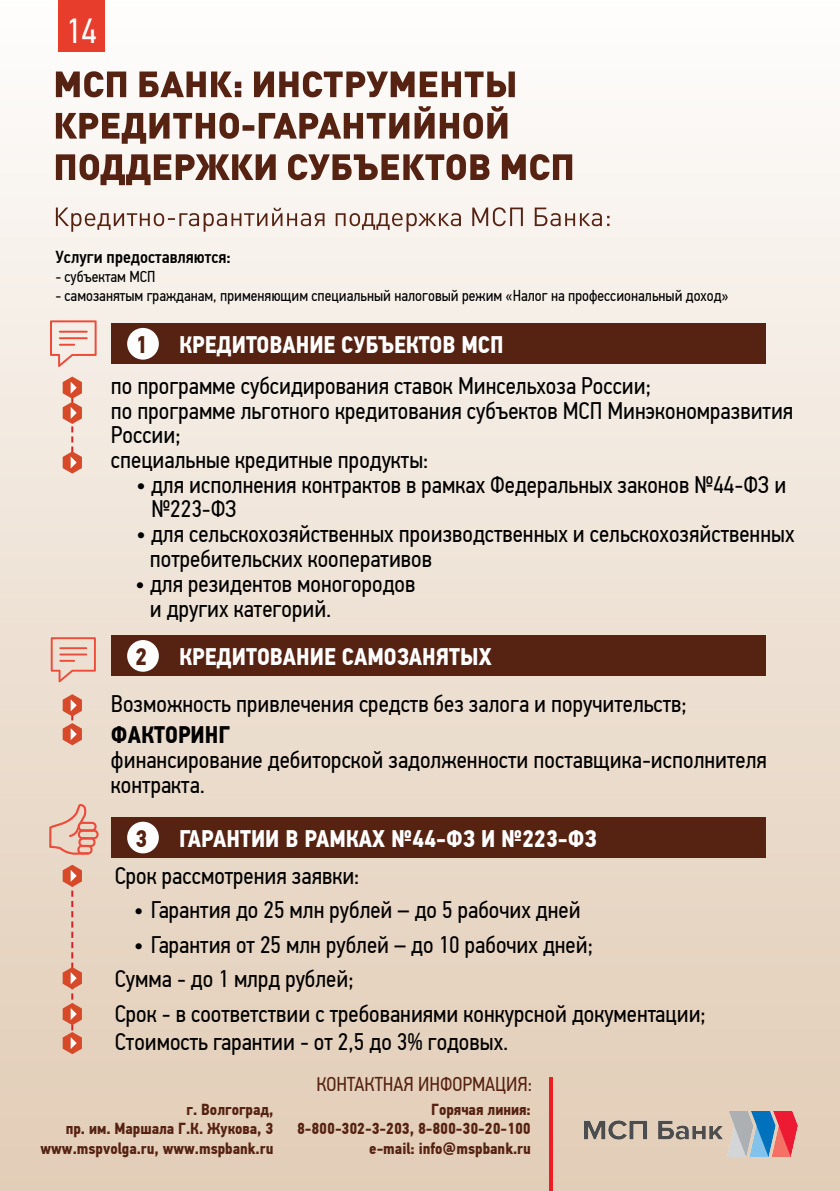
<style>
.page{position:relative;width:840px;height:1191px;background:#fff}
.page>*{position:absolute;margin:0;border:0;box-sizing:border-box;transform-origin:0 0}
.t1{font:34.8px "PF Din Text Cond Pro";color:#fff}
.t2{font:24px/24.8px "PF Din Text Cond Pro";color:#000}
.t3{font:700 24px "PF Din Text Cond Pro";color:#fff}
.t4{font:700 24px "PF Din Text Cond Pro";color:#000}
.t5{font:700 24px "PF Din Text Cond Pro";color:#562212}
.t6{font:20px "PF Din Text Cond Pro";color:#562212}
.t7{font:500 17.8px "PF Din Text Cond Pro";color:#000}
.t8{font:700 16px/19.2px "PF Din Text Cond Pro";color:#562212;text-align:right}
.t9{font:15.8px "PF Din Text Cond Pro";color:#000}
</style>
<div class="page">
<div style="left:0;top:0;width:839px;height:1191px;background:linear-gradient(to bottom,#fdfcfb,#e1cbb4)"></div>
<svg style="left:56px;top:71px;width:458px;height:26px"></svg>
<svg style="left:56px;top:106px;width:451px;height:38px"></svg>
<svg style="left:56px;top:154px;width:516px;height:31px"></svg>
<svg style="left:56px;top:207px;width:553px;height:25px"></svg>
<div style="left:111px;top:323px;width:654px;height:41px;background:#562212"></div>
<div style="left:111px;top:635px;width:654px;height:41px;background:#562212"></div>
<div style="left:111px;top:817px;width:654px;height:41px;background:#562212"></div>
<div style="left:127px;top:328px;width:32px;height:31px;background:#fff;border-radius:50%"></div>
<div style="left:127px;top:640px;width:32px;height:31px;background:#fff;border-radius:50%"></div>
<div style="left:127px;top:821px;width:32px;height:32px;background:#fff;border-radius:50%"></div>
<svg style="left:63px;top:376px;width:19px;height:97px;background:#e59c8a"></svg>
<svg style="left:63px;top:864px;width:19px;height:190px;background:#e1a590"></svg>
<hr style="left:549px;top:1077px;width:3px;height:114px;background:#ed1d24">
<svg style="left:50px;top:320px;width:46px;height:47px;background:#f3cbc1"></svg>
<svg style="left:63px;top:694px;width:19px;height:51px"></svg>
<svg style="left:51px;top:637px;width:45px;height:45px;background:#edbfb1"></svg>
<svg style="left:49px;top:804px;width:49px;height:50px;background:#e9baa9"></svg>
<div style="left:59px;top:0;width:46px;height:52px;background:#e73d2d"></div>
<img style="left:584px;top:1111px;width:213px;height:45px">
<h1 class="t1" style="left:66px;top:11px;width:32px">14</h1>
<p class="t7" style="left:55px;top:247px;width:177px">Услуги предоставляются:</p>
<p class="t9" style="left:55px;top:267px;width:101px">- субъектам МСП</p>
<p class="t9" style="left:55px;top:286px;width:674px">- самозанятым гражданам, применяющим специальный налоговый режим «Налог на профессиональный доход»</p>
<p class="t5" style="left:135px;top:330px;width:13px">1</p>
<p class="t3" style="left:179px;top:330px;width:326px">КРЕДИТОВАНИЕ СУБЪЕКТОВ МСП</p>
<p class="t2" style="left:111px;top:373px;width:683px">по программе субсидирования ставок Минсельхоза России;<br>по программе льготного кредитования субъектов МСП Минэкономразвития России;<br>специальные кредитные продукты:</p>
<p class="t2" style="left:151px;top:472px;width:636px;text-indent:-15px">• для исполнения контрактов в рамках Федеральных законов №44-ФЗ и №223-ФЗ</p>
<p class="t2" style="left:150px;top:521px;width:645px;text-indent:-14px">• для сельскохозяйственных производственных и сельскохозяйственных потребительских кооперативов</p>
<p class="t2" style="left:150px;top:571px;width:267px;text-indent:-15px">• для резидентов моногородов и других категорий.</p>
<p class="t5" style="left:135px;top:642px;width:13px">2</p>
<p class="t3" style="left:179px;top:642px;width:314px">КРЕДИТОВАНИЕ САМОЗАНЯТЫХ</p>
<p class="t2" style="left:111px;top:691px;width:577px">Возможность привлечения средств без залога и поручительств;</p>
<p class="t4" style="left:111px;top:720px;width:120px">ФАКТОРИНГ</p>
<p class="t2" style="left:111px;top:747px;width:657px">финансирование дебиторской задолженности поставщика-исполнителя контракта.</p>
<p class="t5" style="left:135px;top:823px;width:13px">3</p>
<p class="t3" style="left:179px;top:823px;width:419px">ГАРАНТИИ В РАМКАХ №44-ФЗ И №223-ФЗ</p>
<p class="t2" style="left:115px;top:863px;width:246px">Срок рассмотрения заявки:</p>
<p class="t2" style="left:134px;top:897px;width:448px">• Гарантия до 25 млн рублей – до 5 рабочих дней</p>
<p class="t2" style="left:115px;top:927px;width:592px;line-height:34.4px;text-indent:19px">• Гарантия от 25 млн рублей – до 10 рабочих дней;<br>Сумма - до 1 млрд рублей;<br>Срок - в соответствии с требованиями конкурсной документации;</p>
<p class="t2" style="left:115px;top:1029px;width:395px">Стоимость гарантии - от 2,5 до 3% годовых.</p>
<p class="t6" style="left:316px;top:1072px;width:217px">КОНТАКТНАЯ ИНФОРМАЦИЯ:</p>
<p class="t8" style="left:41px;top:1100px;width:234px">г. Волгоград,<br>пр. им. Маршала Г.К. Жукова, 3 www.mspvolga.ru, www.mspbank.ru</p>
<p class="t8" style="left:297px;top:1100px;width:235px">Горячая линия:<br>8-800-302-3-203, 8-800-30-20-100 e-mail: info@mspbank.ru</p>
</div>
